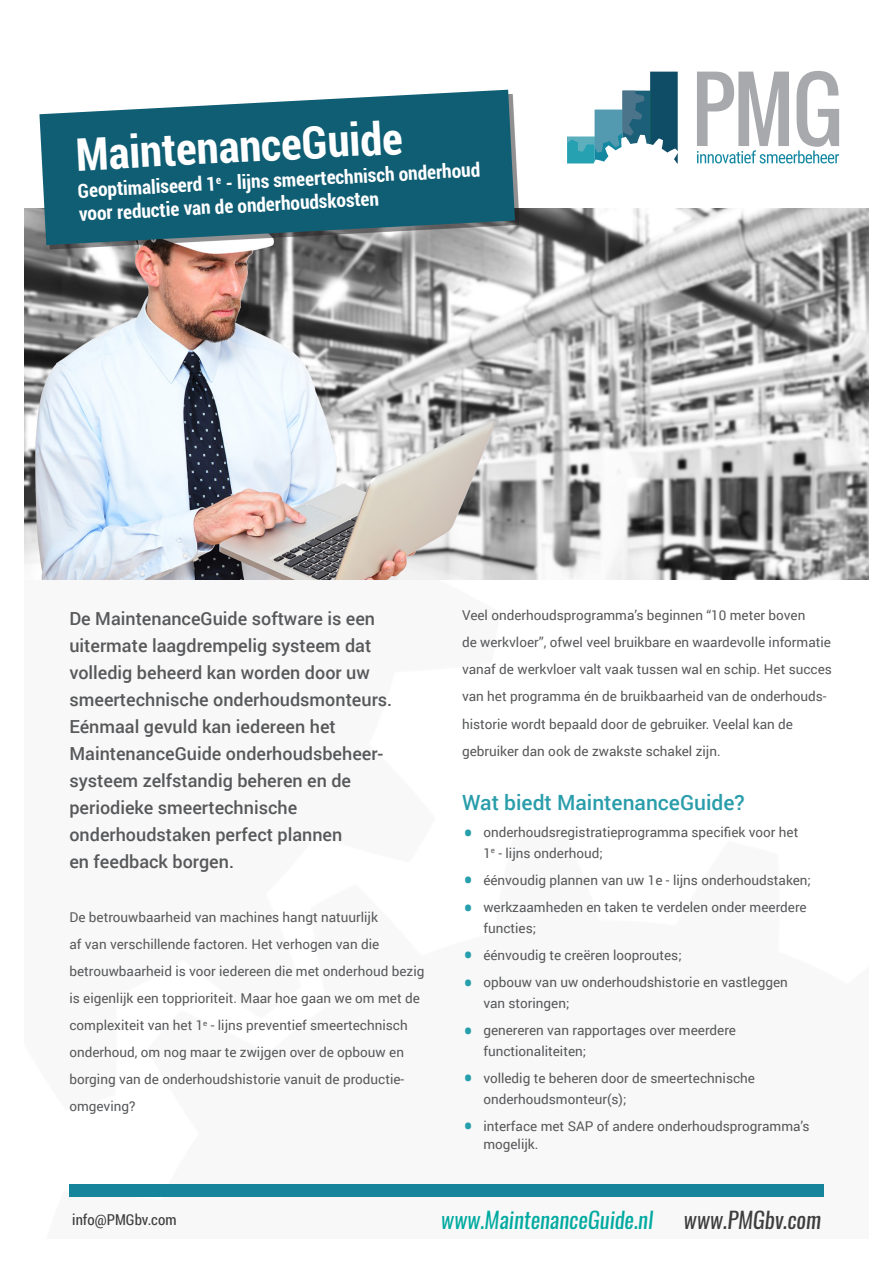
<style>
.page{position:relative;width:893px;height:1263px;background:#fff}
.page>*{position:absolute;margin:0;border:0;box-sizing:border-box;transform-origin:0 0}
.t1{font:700 45px "Roboto Condensed";color:#fff}
.t2{font:500 27px "Roboto";color:#269eab}
.t3{font:italic 22.5px "Oswald";color:#00aaa0}
.t4{font:italic 22.5px "Oswald";color:#3e3e3f}
.t5{font:500 21px "Roboto";color:#299daa}
.t6{font:700 19.5px "Roboto Condensed";color:#fff}
.t7{font:500 18px/27px "Roboto";color:#57585a}
.t8{font:15px "Roboto Condensed";color:#3e3e3f}
.t9{font:13.5px/27px "Roboto";color:#57585a}
</style>
<div class="page">
<img style="left:25px;top:208px;width:843px;height:989px">
<svg style="left:697px;top:71px;width:142px;height:92px"></svg>
<svg style="left:567px;top:72px;width:111px;height:91px"></svg>
<div style="left:69px;top:1184px;width:754px;height:12px;background:#16859b"></div>
<div style="left:44px;top:94px;width:475px;height:155px;background:#231f20;opacity:.5"></div>
<svg style="left:39px;top:90px;width:476px;height:155px;background:#2e6f81"></svg>
<p class="t1" style="left:74px;top:123px;width:329px;rotate:-3deg">MaintenanceGuide</p>
<p class="t6" style="left:77px;top:177px;width:404px;rotate:-3deg">Geoptimaliseerd 1<sup>e</sup> - lijns smeertechnisch onderhoud</p>
<p class="t6" style="left:78px;top:200px;width:302px;rotate:-3deg">voor reductie van de onderhoudskosten</p>
<p class="t7" style="left:69px;top:605px;width:307px">De MaintenanceGuide software is een</p>
<p class="t7" style="left:69px;top:632px;width:303px">uitermate laagdrempelig systeem dat</p>
<p class="t7" style="left:69px;top:659px;width:324px">volledig beheerd kan worden door uw smeertechnische onderhoudsmonteurs.</p>
<p class="t7" style="left:69px;top:713px;width:268px">Eénmaal gevuld kan iedereen het</p>
<p class="t7" style="left:69px;top:740px;width:316px">MaintenanceGuide onderhoudsbeheer-</p>
<p class="t7" style="left:69px;top:767px;width:283px">systeem zelfstandig beheren en de</p>
<p class="t7" style="left:69px;top:794px;width:229px">periodieke smeertechnische</p>
<p class="t7" style="left:69px;top:821px;width:274px">onderhoudstaken perfect plannen</p>
<p class="t7" style="left:69px;top:848px;width:166px">en feedback borgen.</p>
<p class="t9" style="left:69px;top:903px;width:310px">De betrouwbaarheid van machines hangt natuurlijk</p>
<p class="t9" style="left:69px;top:930px;width:311px">af van verschillende factoren. Het verhogen van die</p>
<p class="t9" style="left:69px;top:957px;width:356px">betrouwbaarheid is voor iedereen die met onderhoud bezig</p>
<p class="t9" style="left:69px;top:984px;width:352px">is eigenlijk een topprioriteit. Maar hoe gaan we om met de complexiteit van het 1<sup>e</sup> - lijns preventief smeertechnisch</p>
<p class="t9" style="left:69px;top:1038px;width:336px">onderhoud, om nog maar te zwijgen over de opbouw en</p>
<p class="t9" style="left:69px;top:1065px;width:336px">borging van de onderhoudshistorie vanuit de productie-</p>
<p class="t9" style="left:69px;top:1092px;width:68px">omgeving?</p>
<p class="t9" style="left:462px;top:602px;width:345px">Veel onderhoudsprogramma’s beginnen “10 meter boven</p>
<p class="t9" style="left:462px;top:629px;width:371px">de werkvloer”, ofwel veel bruikbare en waardevolle informatie vanaf de werkvloer valt vaak tussen wal en schip. Het succes van het programma én de bruikbaarheid van de onderhouds&shy;historie wordt bepaald door de gebruiker. Veelal kan de</p>
<p class="t9" style="left:462px;top:737px;width:260px">gebruiker dan ook de zwakste schakel zijn.</p>
<p class="t5" style="left:462px;top:787px;width:284px">Wat biedt MaintenanceGuide?</p>
<p class="t9" style="left:483px;top:818px;width:317px">onderhoudsregistratieprogramma specifiek voor het</p>
<p class="t9" style="left:483px;top:839px;width:121px">1<sup>e</sup> - lijns onderhoud;</p>
<p class="t9" style="left:483px;top:866px;width:329px">éénvoudig plannen van uw 1e - lijns onderhoudstaken;</p>
<p class="t9" style="left:483px;top:893px;width:325px">werkzaamheden en taken te verdelen onder meerdere</p>
<p class="t9" style="left:483px;top:914px;width:54px">functies;</p>
<p class="t9" style="left:483px;top:941px;width:200px">éénvoudig te creëren looproutes;</p>
<p class="t9" style="left:483px;top:971px;width:306px;line-height:21px">opbouw van uw onderhoudshistorie en vastleggen van storingen;</p>
<p class="t9" style="left:483px;top:1019px;width:254px;line-height:21px">genereren van rapportages over meerdere functionaliteiten;</p>
<p class="t9" style="left:483px;top:1064px;width:273px">volledig te beheren door de smeertechnische</p>
<p class="t9" style="left:483px;top:1085px;width:145px">onderhoudsmonteur(s);</p>
<p class="t9" style="left:483px;top:1112px;width:328px">interface met SAP of andere onderhoudsprogramma’s</p>
<p class="t9" style="left:483px;top:1130px;width:57px">mogelijk.</p>
<p class="t2" style="left:463px;top:814px;width:11px">•</p>
<p class="t2" style="left:463px;top:862px;width:11px">•</p>
<p class="t2" style="left:463px;top:889px;width:11px">•</p>
<p class="t2" style="left:463px;top:936px;width:11px">•</p>
<p class="t2" style="left:463px;top:964px;width:11px">•</p>
<p class="t2" style="left:463px;top:1012px;width:11px">•</p>
<p class="t2" style="left:463px;top:1060px;width:11px">•</p>
<p class="t2" style="left:463px;top:1107px;width:11px">•</p>
<p class="t8" style="left:72px;top:1209px;width:106px">info@PMGbv.com</p>
<p class="t4" style="left:684px;top:1204px;width:139px">www.PMGbv.com</p>
<p class="t3" style="left:441px;top:1204px;width:214px">www.MaintenanceGuide.nl</p>
</div>
